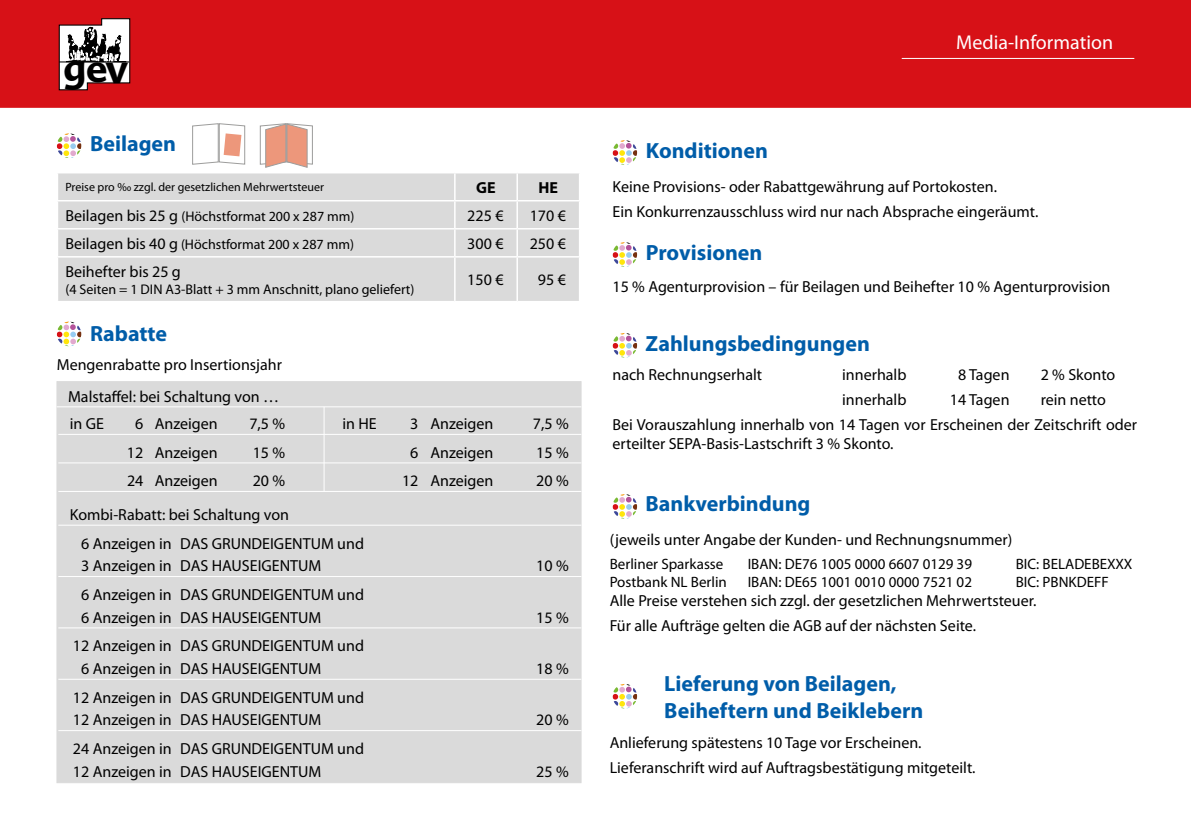
<style>
.page{position:relative;width:1191px;height:840px;background:#fff}
.page>*{position:absolute;margin:0;border:0;box-sizing:border-box;transform-origin:0 0}
.t1{font:700 38.2px "Advert";color:#000}
.t2{font:700 22px/26.4px "Myriad Pro";color:#005da9}
.t3{font:20px "Myriad Pro";color:#fff}
.t4{font:16px/24.8px "Myriad Pro";color:#000}
.t5{font:700 16px "Myriad Pro";color:#000}
.t6{font:15px "Myriad Pro";color:#000}
.t7{font:14px "Myriad Pro";color:#000}
.t8{font:12px "Myriad Pro";color:#000}
.s1{font-size:40.2px}
.s2{font-size:16px}
</style>
<div class="page">
<svg style="left:57px;top:133px;width:24px;height:25px"></svg>
<svg style="left:612px;top:242px;width:25px;height:24px"></svg>
<div style="left:0;top:0;width:1191px;height:108px;background:#d71117"></div>
<hr style="left:901px;top:58px;width:233px;height:1px;background:#fff">
<svg style="left:58px;top:18px;width:73px;height:73px"></svg>
<div style="left:57px;top:381px;width:524px;height:401px;background:#dadada"></div>
<hr style="left:57px;top:406px;width:524px;height:1px;background:#fff">
<svg style="left:57px;top:321px;width:24px;height:25px"></svg>
<svg style="left:612px;top:140px;width:25px;height:25px"></svg>
<svg style="left:612px;top:333px;width:25px;height:24px"></svg>
<svg style="left:612px;top:494px;width:25px;height:24px"></svg>
<svg style="left:612px;top:683px;width:25px;height:25px"></svg>
<hr style="left:58px;top:433px;width:523px;height:1px;background:#fff">
<hr style="left:58px;top:462px;width:523px;height:1px;background:#fff">
<hr style="left:58px;top:490px;width:523px;height:1px;background:#fff">
<hr style="left:58px;top:524px;width:523px;height:1px;background:#fff">
<hr style="left:58px;top:575px;width:523px;height:1px;background:#fff">
<hr style="left:58px;top:627px;width:523px;height:1px;background:#fff">
<hr style="left:58px;top:678px;width:523px;height:1px;background:#fff">
<hr style="left:58px;top:729px;width:523px;height:1px;background:#fff">
<hr style="left:323px;top:406px;width:1px;height:85px;background:#fff">
<div style="left:58px;top:173px;width:521px;height:128px;background:#dadada"></div>
<hr style="left:516px;top:173px;width:2px;height:27px;background:#fff">
<hr style="left:57px;top:200px;width:398px;height:1px;background:#fff">
<hr style="left:455px;top:200px;width:62px;height:1px;background:#fff">
<hr style="left:517px;top:200px;width:63px;height:1px;background:#fff">
<hr style="left:516px;top:201px;width:2px;height:27px;background:#fff">
<hr style="left:57px;top:228px;width:398px;height:1px;background:#fff">
<hr style="left:455px;top:228px;width:62px;height:1px;background:#fff">
<svg style="left:454px;top:173px;width:1px;height:83px"></svg>
<hr style="left:517px;top:228px;width:63px;height:1px;background:#fff">
<hr style="left:516px;top:229px;width:2px;height:27px;background:#fff">
<hr style="left:57px;top:256px;width:398px;height:1px;background:#fff">
<hr style="left:455px;top:256px;width:62px;height:1px;background:#fff">
<hr style="left:454px;top:257px;width:1px;height:44px;background:#fff">
<hr style="left:517px;top:256px;width:63px;height:1px;background:#fff">
<hr style="left:516px;top:257px;width:2px;height:44px;background:#fff">
<svg style="left:192px;top:123px;width:54px;height:42px"></svg>
<svg style="left:259px;top:123px;width:54px;height:45px"></svg>
<h1 class="t1" style="left:63px;top:44px;width:66px">ge<span class="s1">v</span></h1>
<h2 class="t2" style="left:90px;top:130px;width:88px">Beilagen</h2>
<p class="t8" style="left:65px;top:180px;width:260px">Preise pro ‰ zzgl. der gesetzlichen Mehrwertsteuer</p>
<p class="t5" style="left:476px;top:177px;width:21px">GE</p>
<p class="t5" style="left:538px;top:177px;width:21px">HE</p>
<p class="t7" style="left:65px;top:207px;width:290px"><span class="s2">Beilagen bis 25 g</span> (Höchstformat 200 x 287 mm)</p>
<p class="t4" style="left:467px;top:203px;width:38px">225 €</p>
<p class="t4" style="left:530px;top:203px;width:38px">170 €</p>
<p class="t7" style="left:65px;top:235px;width:290px"><span class="s2">Beilagen bis 40 g</span> (Höchstformat 200 x 287 mm)</p>
<p class="t4" style="left:467px;top:231px;width:38px">300 €</p>
<p class="t4" style="left:530px;top:231px;width:38px">250 €</p>
<p class="t4" style="left:65px;top:259px;width:117px">Beihefter bis 25 g</p>
<p class="t7" style="left:65px;top:280px;width:351px">(4 Seiten = 1 DIN A3-Blatt + 3 mm Anschnitt, plano geliefert)</p>
<p class="t4" style="left:467px;top:267px;width:38px">150 €</p>
<p class="t4" style="left:538px;top:267px;width:30px">95 €</p>
<h2 class="t2" style="left:90px;top:319px;width:79px">Rabatte</h2>
<p class="t4" style="left:57px;top:349px;width:227px;line-height:31.2px;text-align:center">Mengenrabatte pro Insertionsjahr<br>Malstaffel: bei Schaltung von …</p>
<p class="t4" style="left:70px;top:411px;width:36px">in GE</p>
<p class="t4" style="left:135px;top:411px;width:84px">6 Anzeigen</p>
<p class="t4" style="left:249px;top:411px;width:37px">7,5 %</p>
<p class="t4" style="left:342px;top:411px;width:36px">in HE</p>
<p class="t4" style="left:410px;top:411px;width:85px">3 Anzeigen</p>
<p class="t4" style="left:533px;top:411px;width:37px">7,5 %</p>
<p class="t4" style="left:127px;top:439px;width:92px">12 Anzeigen</p>
<p class="t4" style="left:253px;top:439px;width:34px">15 %</p>
<p class="t4" style="left:410px;top:439px;width:85px">6 Anzeigen</p>
<p class="t4" style="left:536px;top:439px;width:34px">15 %</p>
<p class="t4" style="left:127px;top:468px;width:92px">24 Anzeigen</p>
<p class="t4" style="left:253px;top:468px;width:34px">20 %</p>
<p class="t4" style="left:402px;top:468px;width:93px">12 Anzeigen</p>
<p class="t4" style="left:536px;top:468px;width:34px">20 %</p>
<p class="t4" style="left:81px;top:500px;width:284px;line-height:28.4px;text-indent:-11px">Kombi-Rabatt: bei Schaltung von<br>6 Anzeigen in DAS GRUNDEIGENTUM und</p>
<p class="t4" style="left:81px;top:553px;width:242px">3 Anzeigen in DAS HAUSEIGENTUM</p>
<p class="t4" style="left:536px;top:553px;width:34px">10 %</p>
<p class="t4" style="left:81px;top:582px;width:284px;line-height:22.8px">6 Anzeigen in DAS GRUNDEIGENTUM und<br>6 Anzeigen in DAS HAUSEIGENTUM</p>
<p class="t4" style="left:536px;top:604px;width:34px">15 %</p>
<p class="t4" style="left:81px;top:633px;width:284px;line-height:22.8px;text-indent:-8px">12 Anzeigen in DAS GRUNDEIGENTUM und<br>6 Anzeigen in DAS HAUSEIGENTUM</p>
<p class="t4" style="left:73px;top:685px;width:292px;line-height:22.8px">12 Anzeigen in DAS GRUNDEIGENTUM und<br>12 Anzeigen in DAS HAUSEIGENTUM</p>
<p class="t4" style="left:73px;top:736px;width:292px;line-height:22.8px">24 Anzeigen in DAS GRUNDEIGENTUM und<br>12 Anzeigen in DAS HAUSEIGENTUM</p>
<p class="t4" style="left:536px;top:655px;width:34px">18 %</p>
<p class="t4" style="left:536px;top:707px;width:34px">20 %</p>
<p class="t4" style="left:536px;top:758px;width:34px">25 %</p>
<h2 class="t2" style="left:646px;top:136px;width:124px">Konditionen</h2>
<p class="t3" style="left:956px;top:29px;width:158px">Media-Information</p>
<p class="t4" style="left:612px;top:174px;width:427px">Keine Provisions- oder Rabattgewährung auf Portokosten.<br>Ein Konkurrenzausschluss wird nur nach Absprache eingeräumt.</p>
<h2 class="t2" style="left:646px;top:238px;width:118px">Provisionen</h2>
<p class="t4" style="left:612px;top:273px;width:499px">15 % Agenturprovision – für Beilagen und Beihefter 10 % Agenturprovision</p>
<h2 class="t2" style="left:645px;top:329px;width:226px">Zahlungsbedingungen</h2>
<p class="t4" style="left:612px;top:362px;width:151px">nach Rechnungserhalt</p>
<p class="t4" style="left:842px;top:362px;width:66px">innerhalb</p>
<p class="t4" style="left:958px;top:362px;width:53px">8 Tagen</p>
<p class="t4" style="left:1040px;top:362px;width:76px">2 % Skonto</p>
<p class="t4" style="left:842px;top:387px;width:66px">innerhalb</p>
<p class="t4" style="left:950px;top:387px;width:61px">14 Tagen</p>
<p class="t4" style="left:612px;top:387px;width:526px;text-indent:428px">rein netto<br>Bei Vorauszahlung innerhalb von 14 Tagen vor Erscheinen der Zeitschrift oder</p>
<p class="t4" style="left:612px;top:431px;width:282px">erteilter SEPA-Basis-Lastschrift 3 % Skonto.</p>
<h2 class="t2" style="left:645px;top:489px;width:166px">Bankverbindung</h2>
<p class="t4" style="left:609px;top:526px;width:404px">(jeweils unter Angabe der Kunden- und Rechnungsnummer)</p>
<p class="t6" style="left:609px;top:554px;width:115px">Berliner Sparkasse</p>
<p class="t6" style="left:747px;top:554px;width:226px">IBAN: DE76 1005 0000 6607 0129 39</p>
<p class="t6" style="left:1015px;top:554px;width:118px">BIC: BELADEBEXXX</p>
<p class="t6" style="left:609px;top:572px;width:119px">Postbank NL Berlin</p>
<p class="t6" style="left:747px;top:572px;width:226px">IBAN: DE65 1001 0010 0000 7521 02</p>
<p class="t6" style="left:1015px;top:572px;width:94px">BIC: PBNKDEFF</p>
<p class="t4" style="left:609px;top:587px;width:428px">Alle Preise verstehen sich zzgl. der gesetzlichen Mehrwertsteuer.<br>Für alle Aufträge gelten die AGB auf der nächsten Seite.</p>
<h2 class="t2" style="left:664px;top:669px;width:260px">Lieferung von Beilagen,<br>Beiheftern und Beiklebern</h2>
<p class="t4" style="left:609px;top:729px;width:367px">Anlieferung spätestens 10 Tage vor Erscheinen.<br>Lieferanschrift wird auf Auftragsbestätigung mitgeteilt.</p>
</div>
